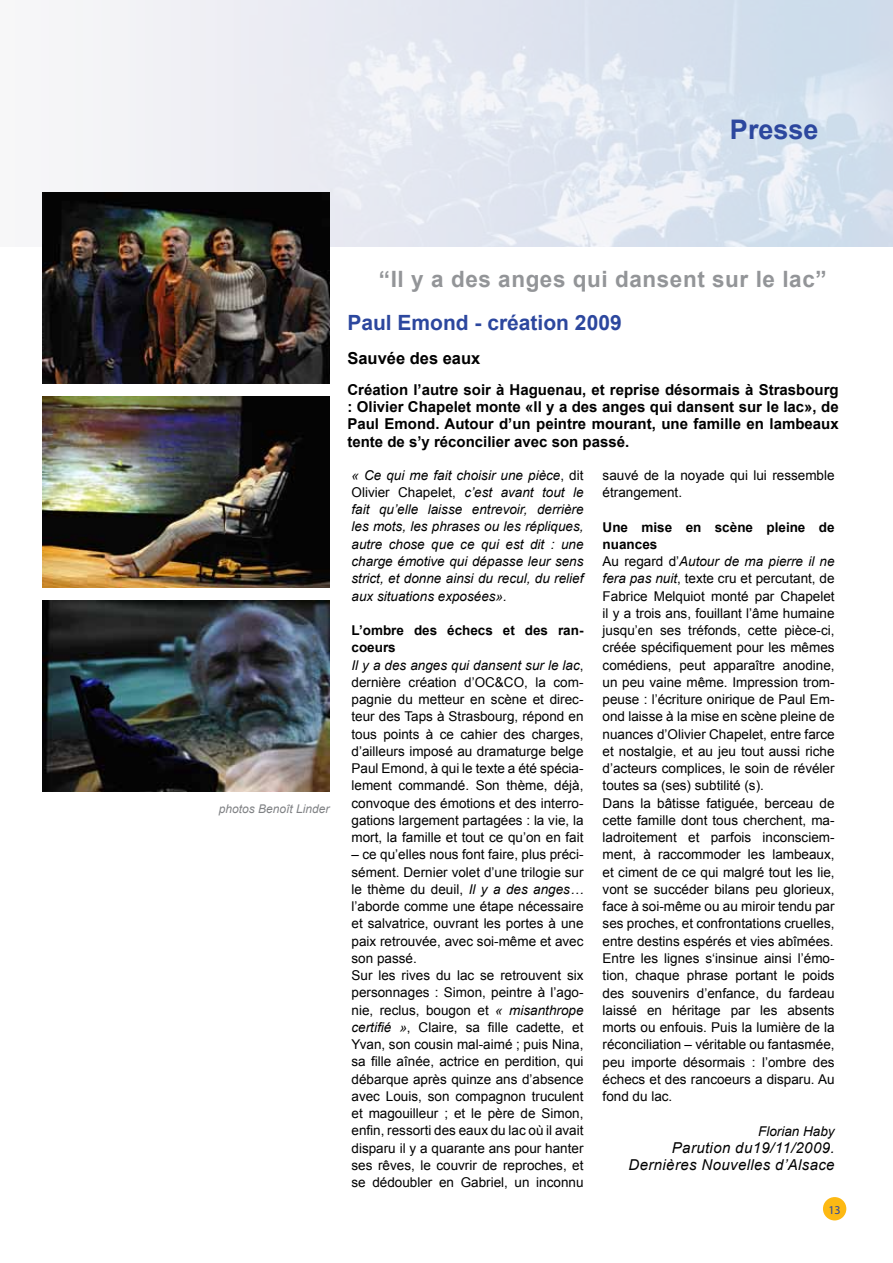
<style>
.page{position:relative;width:893px;height:1263px;background:#fff}
.page>*{position:absolute;margin:0;border:0;box-sizing:border-box;transform-origin:0 0}
.t1{font:700 27px "Arial";color:#2c479e}
.t2{font:700 22.5px "Arial";letter-spacing:.025em;color:#939598}
.t3{font:700 21px "Arial";color:#2c479e}
.t4{font:700 16.5px "Arial";color:#000}
.t5{font:700 15px/17.2px "Arial";color:#000;text-align:justify}
.t6{font:italic 15px/17.2px "Arial";letter-spacing:.025em;color:#000;text-align:right}
.t7{font:13.5px/17.2px "Arial";color:#000}
.t8{font:italic 13.5px/17.2px "Arial";color:#000;text-align:justify}
.t9{font:italic 12px "Arial";color:#808285}
.t10{font:12px "Myriad Pro";color:#2c479e}
.s1{font-style:normal}
.s2{font-weight:700}
.s3{font-style:italic}
</style>
<div class="page">
<img style="left:42px;top:0;width:851px;height:247px">
<div style="left:823px;top:1197px;width:23px;height:23px;background:#fdb913;border-radius:50%"></div>
<img style="left:42px;top:193px;width:287px;height:191px">
<img style="left:43px;top:396px;width:287px;height:192px">
<img style="left:43px;top:600px;width:287px;height:191px">
<h1 class="t1" style="left:730px;top:111px;width:90px">Presse</h1>
<p class="t9" style="left:219px;top:801px;width:112px">photos Benoît Linder</p>
<h2 class="t2" style="left:379px;top:265px;width:449px">“Il y a des anges qui dansent sur le lac”</h2>
<h3 class="t3" style="left:347px;top:309px;width:276px">Paul Emond - création 2009</h3>
<p class="t4" style="left:347px;top:348px;width:134px">Sauvée des eaux</p>
<p class="t5" style="left:347px;top:381px;width:493px">Création l’autre soir à Haguenau, et reprise désormais à Strasbourg : Olivier Chapelet monte «Il y a des anges qui dansent sur le lac», de Paul Emond. Autour d’un peintre mourant, une famille en lambeaux tente de s’y réconcilier avec son passé.</p>
<p class="t8" style="left:352px;top:467px;width:234px">« Ce qui me fait choisir une pièce<span class="s1">, dit Olivier Chapelet,</span> c’est avant tout le fait qu’elle laisse entrevoir, derrière les mots, les phrases ou les répliques, autre chose que ce qui est dit : une charge émotive qui dépasse leur sens strict, et donne ainsi du recul, du relief aux situations exposées».</p>
<p class="t7" style="left:352px;top:622px;width:234px"><span class="s2">L’ombre des échecs et des ran&shy;coeurs<br></span><span class="s3">Il y a des anges qui dansent sur le lac</span>, dernière création d’OC&amp;CO, la com&shy;pagnie du metteur en scène et direc&shy;teur des Taps à Strasbourg, répond en tous points à ce cahier des charges, d’ailleurs imposé au dramaturge belge Paul Emond, à qui le texte a été spécia&shy;lement commandé. Son thème, déjà, convoque des émotions et des interro&shy;gations largement partagées : la vie, la mort, la famille et tout ce qu’on en fait</p>
<p class="t7" style="left:352px;top:846px;width:234px">– ce qu’elles nous font faire, plus préci&shy;sément. Dernier volet d’une trilogie sur le thème du deuil, <span class="s3">Il y a des anges… </span>l’aborde comme une étape nécessaire et salvatrice, ouvrant les portes à une paix retrouvée, avec soi-même et avec son passé.<br>Sur les rives du lac se retrouvent six personnages : Simon, peintre à l’ago&shy;nie, reclus, bougon et <span class="s3">« misanthrope certifié »</span>, Claire, sa fille cadette, et Yvan, son cousin mal-aimé ; puis Nina, sa fille aînée, actrice en perdition, qui débarque après quinze ans d’absence avec Louis, son compagnon truculent et magouilleur ; et le père de Simon, enfin, ressorti des eaux du lac où il avait disparu il y a quarante ans pour hanter ses rêves, le couvrir de reproches, et se dédoubler en Gabriel, un inconnu</p>
<p class="t7" style="left:603px;top:467px;width:233px">sauvé de la noyade qui lui ressemble étrangement.</p>
<p class="t7" style="left:603px;top:518px;width:234px"><span class="s2">Une mise en scène pleine de nuances<br></span>Au regard d’<span class="s3">Autour de ma pierre il ne fera pas nuit</span>, texte cru et percutant, de Fabrice Melquiot monté par Chapelet il y a trois ans, fouillant l’âme humaine jusqu’en ses tréfonds, cette pièce-ci, créée spécifiquement pour les mêmes comédiens, peut apparaître anodine, un peu vaine même. Impression trom&shy;peuse : l’écriture onirique de Paul Em&shy;ond laisse à la mise en scène pleine de nuances d’Olivier Chapelet, entre farce et nostalgie, et au jeu tout aussi riche d’acteurs complices, le soin de révéler toutes sa (ses) subtilité (s).<br>Dans la bâtisse fatiguée, berceau de cette famille dont tous cherchent, ma&shy;ladroitement et parfois inconsciem&shy;ment, à raccommoder les lambeaux, et ciment de ce qui malgré tout les lie, vont se succéder bilans peu glorieux, face à soi-même ou au miroir tendu par ses proches, et confrontations cruelles, entre destins espérés et vies abîmées.<br>Entre les lignes s‘insinue ainsi l’émo&shy;tion, chaque phrase portant le poids des souvenirs d’enfance, du fardeau laissé en héritage par les absents morts ou enfouis. Puis la lumière de la réconciliation – véritable ou fantasmée, peu importe désormais : l’ombre des échecs et des rancoeurs a disparu. Au fond du lac.</p>
<p class="t8" style="left:758px;top:1122px;width:78px">Florian Haby</p>
<p class="t6" style="left:629px;top:1139px;width:208px">Parution du19/11/2009.<br>Dernières Nouvelles d’Alsace</p>
<p class="t10" style="left:828px;top:1202px;width:14px">13</p>
</div>
